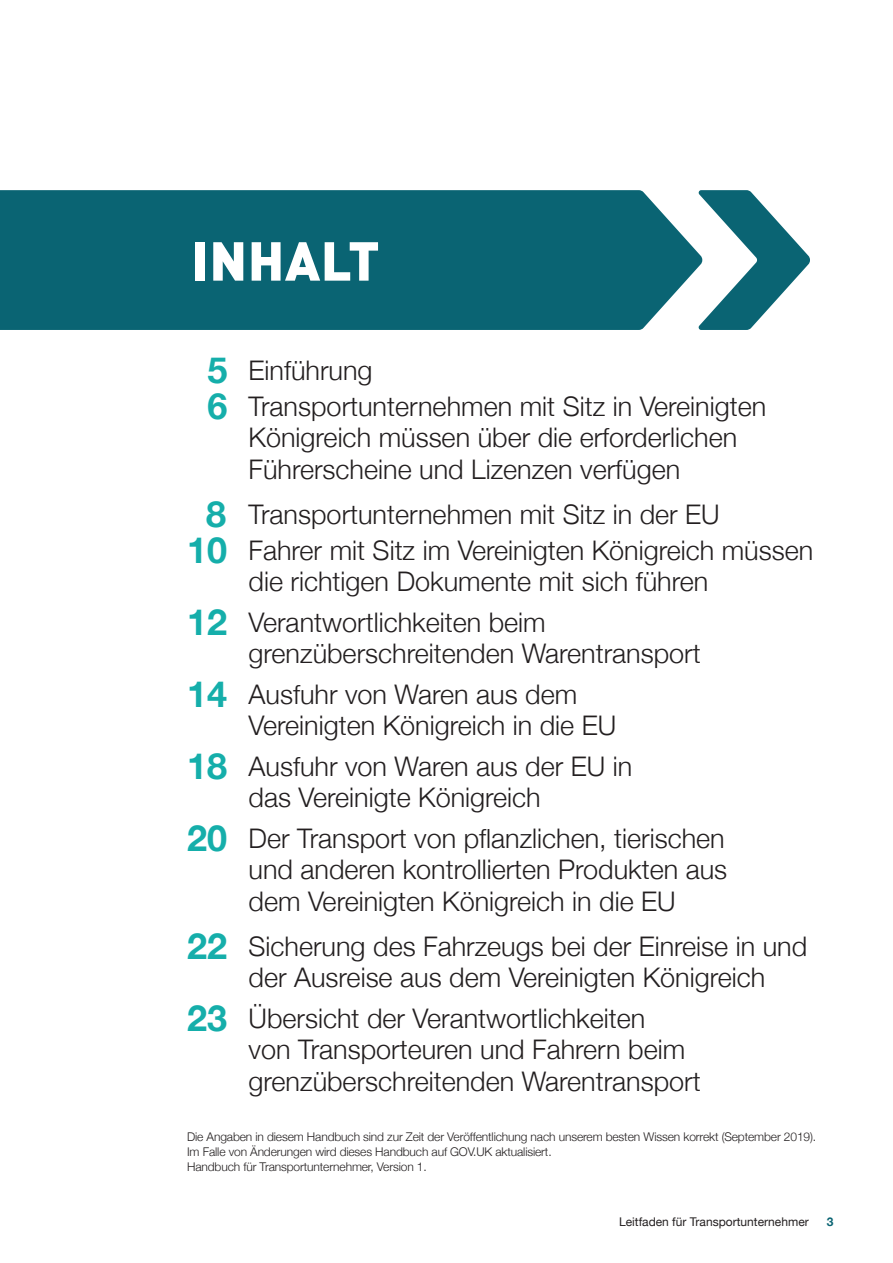
<style>
.page{position:relative;width:893px;height:1263px;background:#fff}
.page>*{position:absolute;margin:0;border:0;box-sizing:border-box;transform-origin:0 0}
.t1{font:900 54px "DINOT";letter-spacing:.01em;color:#fff}
.Brexit_head_A{font:300 27px/31.5px "Helvetica Neue";color:#231f20}
.Brexit_note{font:300 12px/15px "Helvetica Neue";letter-spacing:-.01em;color:#231f20}
.Brexit_running_foot{font:12px "Helvetica Neue";color:#231f20}
.Brexit_running_foot-2{font:700 12px "Helvetica Neue";color:#0a6473}
.s1{font-weight:700;font-size:36px;color:#15aeaa}
</style>
<div class="page">
<svg style="left:703px;top:190px;width:107px;height:140px"></svg>
<div style="left:0;top:190px;width:703px;height:140px;background:#0a6473"></div>
<p class="t1" style="left:192px;top:218px;width:190px">INHALT</p>
<p class="Brexit_head_A" style="left:208px;top:354px;width:167px"><span class="s1">5</span> Einführung</p>
<p class="Brexit_head_A" style="left:249px;top:390px;width:519px;text-indent:-41px"><span class="s1">6</span> Transportunternehmen mit Sitz in Vereinigten<br>Königreich müssen über die erforderlichen<br>Führerscheine und Lizenzen verfügen</p>
<p class="Brexit_head_A" style="left:206px;top:498px;width:515px"><span class="s1">8</span> Transportunternehmen mit Sitz in der EU</p>
<p class="Brexit_head_A" style="left:249px;top:534px;width:566px;text-indent:-62px"><span class="s1">10</span> Fahrer mit Sitz im Vereinigten Königreich müssen die richtigen Dokumente mit sich führen</p>
<p class="Brexit_head_A" style="left:249px;top:606px;width:454px;text-indent:-62px"><span class="s1">12</span> Verantwortlichkeiten beim grenzüberschreitenden Warentransport</p>
<p class="Brexit_head_A" style="left:249px;top:678px;width:369px;text-indent:-62px"><span class="s1">14</span> Ausfuhr von Waren aus dem<br>Vereinigten Königreich in die EU</p>
<p class="Brexit_head_A" style="left:249px;top:750px;width:385px;text-indent:-62px"><span class="s1">18</span> Ausfuhr von Waren aus der EU in das Vereinigte Königreich</p>
<p class="Brexit_head_A" style="left:249px;top:822px;width:480px;text-align:justify;text-indent:-62px"><span class="s1">20</span> Der Transport von pflanzlichen, tierischen und anderen kontrollierten Produkten aus dem Vereinigten Königreich in die EU</p>
<p class="Brexit_head_A" style="left:249px;top:930px;width:560px;text-indent:-62px"><span class="s1">22</span> Sicherung des Fahrzeugs bei der Einreise in und der Ausreise aus dem Vereinigten Königreich</p>
<p class="Brexit_head_A" style="left:249px;top:1002px;width:454px;text-indent:-62px"><span class="s1">23</span> Übersicht der Verantwortlichkeiten<br>von Transporteuren und Fahrern beim grenzüberschreitenden Warentransport</p>
<p class="Brexit_note" style="left:187px;top:1129px;width:631px">Die Angaben in diesem Handbuch sind zur Zeit der Veröffentlichung nach unserem besten Wissen korrekt (September 2019).<br>Im Falle von Änderungen wird dieses Handbuch auf GOV.UK aktualisiert.</p>
<p class="Brexit_note" style="left:187px;top:1159px;width:241px">Handbuch für Transportunternehmer, Version 1.</p>
<p class="Brexit_running_foot" style="left:619px;top:1213px;width:191px">Leitfaden für Transportunternehmer</p>
<p class="Brexit_running_foot-2" style="left:827px;top:1212px;width:8px">3</p>
</div>
